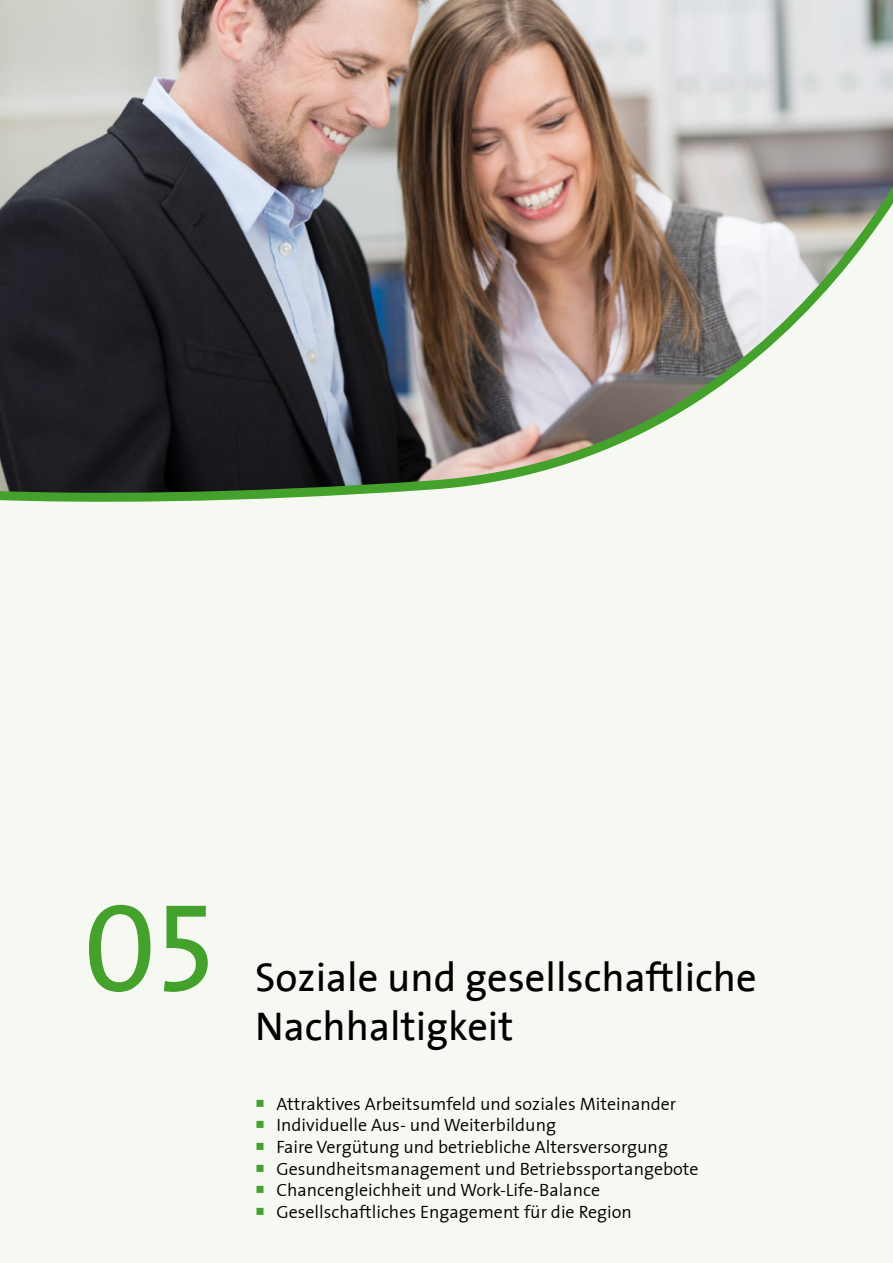
<style>
.page{position:relative;width:893px;height:1263px;background:#f5f9f1}
.page>*{position:absolute;margin:0;border:0;box-sizing:border-box;transform-origin:0 0}
.t1{font:126px "LBS Thesis";color:#44a12b}
.t2{font:40.5px/48.6px "LBS Thesis";color:#000}
.t3{font:300 18px/21.6px "LBS Thesis";color:#000}
</style>
<div class="page">
<img style="left:0;top:0;width:893px;height:502px">
<h1 class="t1" style="left:83px;top:886px;width:133px">05</h1>
<h2 class="t2" style="left:255px;top:955px;width:503px">Soziale und gesellschaftliche<br>Nachhaltigkeit</h2>
<p class="t3" style="left:276px;top:1094px;width:424px">Attraktives Arbeitsumfeld und soziales Miteinander Individuelle Aus- und Weiterbildung<br>Faire Vergütung und betriebliche Altersversorgung Gesundheitsmanagement und Betriebssportangebote Chancengleichheit und Work-Life-Balance Gesellschaftliches Engagement für die Region</p>
</div>
